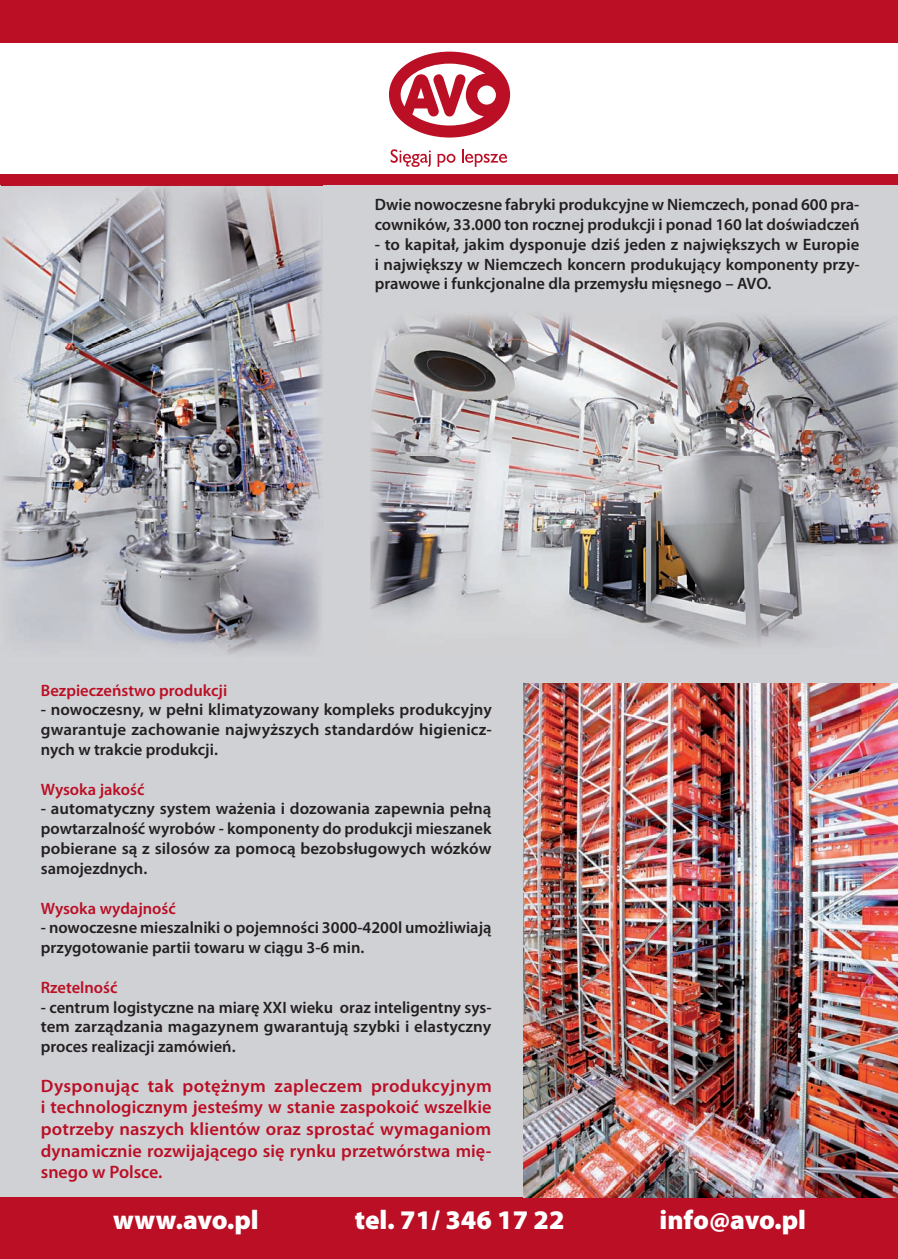
<style>
.page{position:relative;width:898px;height:1259px;background:#fff}
.page>*{position:absolute;margin:0;border:0;box-sizing:border-box;transform-origin:0 0}
.t1{font:900 27px "Myriad Pro";color:#fff}
.t2{font:600 18px/21.6px "Myriad Pro";letter-spacing:.005em;color:#ba0f25;text-align:justify}
.t3{font:600 16.5px/19.8px "Myriad Pro";color:#231f20;text-align:justify}
.t4{font:600 16.5px "Myriad Pro";color:#ba0f25}
</style>
<div class="page">
<div style="left:1px;top:180px;width:896px;height:1021px;background:#d0d1d5"></div>
<img style="left:370px;top:315px;width:527px;height:332px">
<div style="left:0;top:0;width:897px;height:43px;background:#ba0f25"></div>
<div style="left:0;top:174px;width:897px;height:11px;background:#ba0f25"></div>
<svg style="left:389px;top:52px;width:121px;height:86px"></svg>
<svg style="left:390px;top:149px;width:40px;height:18px"></svg>
<svg style="left:437px;top:154px;width:18px;height:13px"></svg>
<svg style="left:462px;top:149px;width:45px;height:18px"></svg>
<div style="left:0;top:1197px;width:897px;height:62px;background:#ba0f25"></div>
<img style="left:523px;top:683px;width:374px;height:514px">
<img style="left:2px;top:185px;width:320px;height:469px">
<p class="t3" style="left:374px;top:194px;width:486px">Dwie nowoczesne fabryki produkcyjne w Niemczech, ponad 600 pra&shy;cowników, 33.000 ton rocznej produkcji i ponad 160 lat doświadczeń</p>
<p class="t3" style="left:374px;top:234px;width:486px">- to kapitał, jakim dysponuje dziś jeden z największych w Europie i największy w Niemczech koncern produkujący komponenty przy&shy;prawowe i funkcjonalne dla przemysłu mięsnego – AVO.</p>
<p class="t4" style="left:41px;top:679px;width:188px">Bezpieczeństwo produkcji</p>
<p class="t3" style="left:41px;top:699px;width:452px">- nowoczesny, w pełni klimatyzowany kompleks produkcyjny gwarantuje zachowanie najwyższych standardów higienicz&shy;nych w trakcie produkcji.</p>
<p class="t4" style="left:41px;top:778px;width:105px">Wysoka jakość</p>
<p class="t3" style="left:41px;top:798px;width:452px">- automatyczny system ważenia i dozowania zapewnia pełną powtarzalność wyrobów - komponenty do produkcji mieszanek pobierane są z silosów za pomocą bezobsługowych wózków samojezdnych.</p>
<p class="t4" style="left:41px;top:897px;width:136px">Wysoka wydajność</p>
<p class="t3" style="left:41px;top:917px;width:452px">- nowoczesne mieszalniki o pojemności 3000-4200l umożliwiają przygotowanie partii towaru w ciągu 3-6 min.</p>
<p class="t4" style="left:41px;top:976px;width:78px">Rzetelność</p>
<p class="t3" style="left:41px;top:996px;width:452px">- centrum logistyczne na miarę XXI wieku oraz inteligentny sys&shy;tem zarządzania magazynem gwarantują szybki i elastyczny proces realizacji zamówień.</p>
<p class="t2" style="left:41px;top:1074px;width:452px">Dysponując tak potężnym zapleczem produkcyjnym i technologicznym jesteśmy w stanie zaspokoić wszelkie potrzeby naszych klientów oraz sprostać wymaganiom dynamicznie rozwijającego się rynku przetwórstwa mię&shy;snego w Polsce.</p>
<h1 class="t1" style="left:113px;top:1204px;width:147px">www.avo.pl</h1>
<h1 class="t1" style="left:354px;top:1204px;width:211px">tel. 71/ 346 17 22</h1>
<h1 class="t1" style="left:659px;top:1204px;width:148px">info@avo.pl</h1>
</div>
